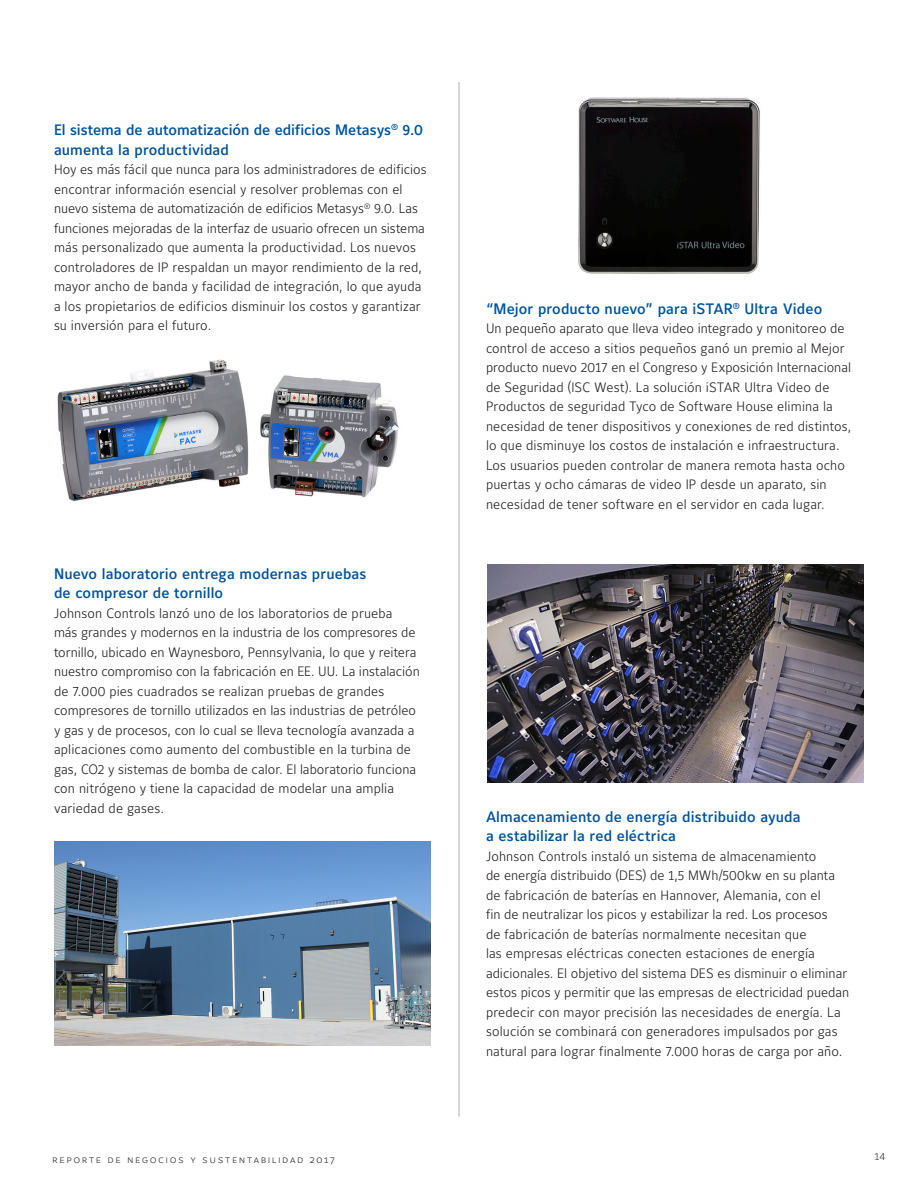
<style>
.page{position:relative;width:918px;height:1188px;background:#fff}
.page>*{position:absolute;margin:0;border:0;box-sizing:border-box;transform-origin:0 0}
.subhead{font:15px/19.5px "Maurea Medium Lf";letter-spacing:.01em;color:#01539e}
.Body_Copy{font:13.5px/19.5px "Maurea Light Lf";letter-spacing:.01em;color:#231f20}
.t1{font:10.5px "Maurea Light Caps";letter-spacing:.14em;color:#363536}
.t2{font:10.5px "Maurea Light Lf";color:#363536}
</style>
<div class="page">
<hr style="left:459px;top:82px;width:1px;height:1035px;background:#acadb1">
<img style="left:54px;top:842px;width:377px;height:203px">
<img style="left:57px;top:359px;width:342px;height:142px">
<img style="left:578px;top:97px;width:182px;height:177px">
<img style="left:487px;top:564px;width:377px;height:218px">
<p class="subhead" style="left:54px;top:121px;width:370px">El sistema de automatización de edificios Metasys<sup>®</sup> 9.0 aumenta la productividad</p>
<p class="Body_Copy" style="left:54px;top:161px;width:374px">Hoy es más fácil que nunca para los administradores de edificios encontrar información esencial y resolver problemas con el nuevo sistema de automatización de edificios Metasys<sup>®</sup> 9.0. Las funciones mejoradas de la interfaz de usuario ofrecen un sistema más personalizado que aumenta la productividad. Los nuevos controladores de IP respaldan un mayor rendimiento de la red, mayor ancho de banda y facilidad de integración, lo que ayuda a los propietarios de edificios disminuir los costos y garantizar su inversión para el futuro.</p>
<p class="subhead" style="left:54px;top:564px;width:314px">Nuevo laboratorio entrega modernas pruebas de compresor de tornillo</p>
<p class="Body_Copy" style="left:54px;top:604px;width:367px">Johnson Controls lanzó uno de los laboratorios de prueba<br>más grandes y modernos en la industria de los compresores de tornillo, ubicado en Waynesboro, Pennsylvania, lo que y reitera nuestro compromiso con la fabricación en EE. UU. La instalación de 7.000 pies cuadrados se realizan pruebas de grandes compresores de tornillo utilizados en las industrias de petróleo y gas y de procesos, con lo cual se lleva tecnología avanzada a aplicaciones como aumento del combustible en la turbina de gas, CO2 y sistemas de bomba de calor. El laboratorio funciona con nitrógeno y tiene la capacidad de modelar una amplia variedad de gases.</p>
<p class="t1" style="left:52px;top:1153px;width:284px">reporte de negocios y sustentabilidad 2017</p>
<p class="subhead" style="left:486px;top:299px;width:338px">“Mejor producto nuevo” para iSTAR<sup>®</sup> Ultra Video</p>
<p class="Body_Copy" style="left:486px;top:319px;width:367px">Un pequeño aparato que lleva video integrado y monitoreo de control de acceso a sitios pequeños ganó un premio al Mejor producto nuevo 2017 en el Congreso y Exposición Internacional de Seguridad (ISC West). La solución iSTAR Ultra Video de Productos de seguridad Tyco de Software House elimina la necesidad de tener dispositivos y conexiones de red distintos, lo que disminuye los costos de instalación e infraestructura.<br>Los usuarios pueden controlar de manera remota hasta ocho puertas y ocho cámaras de video IP desde un aparato, sin necesidad de tener software en el servidor en cada lugar.</p>
<p class="subhead" style="left:486px;top:808px;width:316px">Almacenamiento de energía distribuido ayuda a estabilizar la red eléctrica</p>
<p class="Body_Copy" style="left:486px;top:847px;width:365px">Johnson Controls instaló un sistema de almacenamiento<br>de energía distribuido (DES) de 1,5 MWh/500kw en su planta de fabricación de baterías en Hannover, Alemania, con el<br>fin de neutralizar los picos y estabilizar la red. Los procesos<br>de fabricación de baterías normalmente necesitan que<br>las empresas eléctricas conecten estaciones de energía adicionales. El objetivo del sistema DES es disminuir o eliminar estos picos y permitir que las empresas de electricidad puedan predecir con mayor precisión las necesidades de energía. La solución se combinará con generadores impulsados por gas natural para lograr finalmente 7.000 horas de carga por año.</p>
<p class="t2" style="left:875px;top:1151px;width:12px">14</p>
</div>
